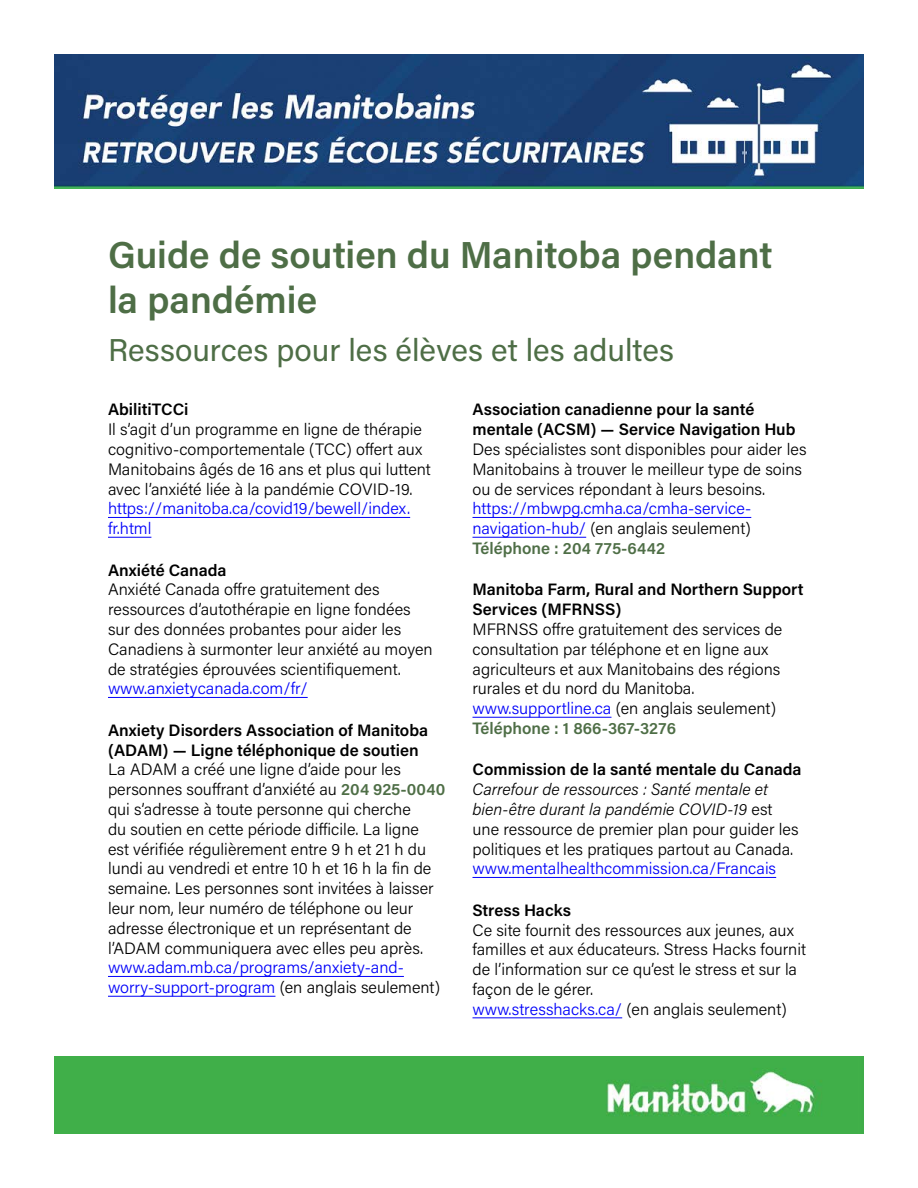
<style>
.page{position:relative;width:918px;height:1188px;background:#fff}
.page>*{position:absolute;margin:0;border:0;box-sizing:border-box;transform-origin:0 0}
.Head_A{font:600 37.5px/45px "Acumin Pro";color:#4e6e46}
.Head_A_-_regular{font:31.5px "Acumin Pro";color:#4e6e46}
.Paragraph_indent{font:300 16.5px/19.8px "Acumin Pro";color:#000}
.Head-resource_name{font:600 16.5px/19.8px "Acumin Pro";color:#000}
.Head-resource_name-2{font:300 16.5px/19.8px "Acumin Pro";color:#000}
.s1{color:#0000fa}
.s2{font-weight:600;color:#4e6e46}
.s3{font-style:italic}
</style>
<div class="page">
<hr style="left:108px;top:517px;width:302px;height:1px;background:#0000fa">
<hr style="left:108px;top:537px;width:43px;height:1px;background:#0000fa">
<hr style="left:108px;top:697px;width:200px;height:1px;background:#0000fa">
<hr style="left:108px;top:976px;width:296px;height:1px;background:#0000fa">
<hr style="left:108px;top:996px;width:167px;height:1px;background:#0000fa">
<hr style="left:472px;top:517px;width:279px;height:1px;background:#0000fa">
<hr style="left:472px;top:537px;width:114px;height:1px;background:#0000fa">
<hr style="left:472px;top:717px;width:139px;height:1px;background:#0000fa">
<hr style="left:472px;top:877px;width:304px;height:1px;background:#0000fa">
<hr style="left:472px;top:1017px;width:150px;height:1px;background:#0000fa">
<img style="left:54px;top:1056px;width:810px;height:78px">
<img style="left:54px;top:54px;width:810px;height:135px">
<h1 class="Head_A" style="left:108px;top:230px;width:666px">Guide de soutien du Manitoba pendant la pandémie</h1>
<p class="Head_A_-_regular" style="left:108px;top:328px;width:568px">Ressources pour les élèves et les adultes</p>
<p class="Head-resource_name" style="left:108px;top:399px;width:82px">AbilitiTCCi</p>
<p class="Paragraph_indent" style="left:108px;top:419px;width:324px">Il s’agit d’un programme en ligne de thérapie cognitivo-comportementale (TCC) offert aux Manitobains âgés de 16 ans et plus qui luttent avec l’anxiété liée à la pandémie COVID-19. <span class="s1">https://manitoba.ca/covid19/bewell/index. fr.html</span></p>
<p class="Head-resource_name" style="left:108px;top:559px;width:120px">Anxiété Canada</p>
<p class="Paragraph_indent" style="left:108px;top:579px;width:326px">Anxiété Canada offre gratuitement des ressources d’autothérapie en ligne fondées sur des données probantes pour aider les Canadiens à surmonter leur anxiété au moyen de stratégies éprouvées scientifiquement. <span class="s1">www.anxietycanada.com/fr/</span></p>
<p class="Head-resource_name" style="left:108px;top:719px;width:322px">Anxiety Disorders Association of Manitoba (ADAM) — Ligne téléphonique de soutien</p>
<p class="Paragraph_indent" style="left:108px;top:759px;width:339px">La ADAM a créé une ligne d’aide pour les personnes souffrant d’anxiété au <span class="s2">204 925-0040 </span>qui s’adresse à toute personne qui cherche<br>du soutien en cette période difficile. La ligne<br>est vérifiée régulièrement entre 9 h et 21 h du lundi au vendredi et entre 10 h et 16 h la fin de semaine. Les personnes sont invitées à laisser leur nom, leur numéro de téléphone ou leur adresse électronique et un représentant de l’ADAM communiquera avec elles peu après. <span class="s1">www.adam.mb.ca/programs/anxiety-and&shy;worry-support-program</span> (en anglais seulement)</p>
<p class="Head-resource_name" style="left:472px;top:399px;width:324px">Association canadienne pour la santé mentale (ACSM) — Service Navigation Hub</p>
<p class="Paragraph_indent" style="left:472px;top:439px;width:336px">Des spécialistes sont disponibles pour aider les Manitobains à trouver le meilleur type de soins ou de services répondant à leurs besoins. <span class="s1">https://mbwpg.cmha.ca/cmha-service&shy;navigation-hub/</span> (en anglais seulement)<br><span class="s2">Téléphone : 204 775-6442</span></p>
<p class="Head-resource_name" style="left:472px;top:579px;width:333px">Manitoba Farm, Rural and Northern Support<br>Services (MFRNSS)</p>
<p class="Paragraph_indent" style="left:472px;top:619px;width:311px">MFRNSS offre gratuitement des services de consultation par téléphone et en ligne aux agriculteurs et aux Manitobains des régions rurales et du nord du Manitoba. <span class="s1">www.supportline.ca</span> (en anglais seulement)<br><span class="s2">Téléphone : 1 866-367-3276</span></p>
<p class="Head-resource_name" style="left:472px;top:759px;width:331px">Commission de la santé mentale du Canada</p>
<p class="Paragraph_indent" style="left:472px;top:779px;width:328px"><span class="s3">Carrefour de ressources : Santé mentale et bien-être durant la pandémie COVID-19</span> est une ressource de premier plan pour guider les politiques et les pratiques partout au Canada. <span class="s1">www.mentalhealthcommission.ca/Francais</span></p>
<p class="Head-resource_name" style="left:472px;top:899px;width:100px">Stress Hacks</p>
<p class="Head-resource_name-2" style="left:472px;top:919px;width:335px">Ce site fournit des ressources aux jeunes, aux familles et aux éducateurs. Stress Hacks fournit de l’information sur ce qu’est le stress et sur la façon de le gérer.<br><span class="s1">www.stresshacks.ca/</span> (en anglais seulement)</p>
</div>
